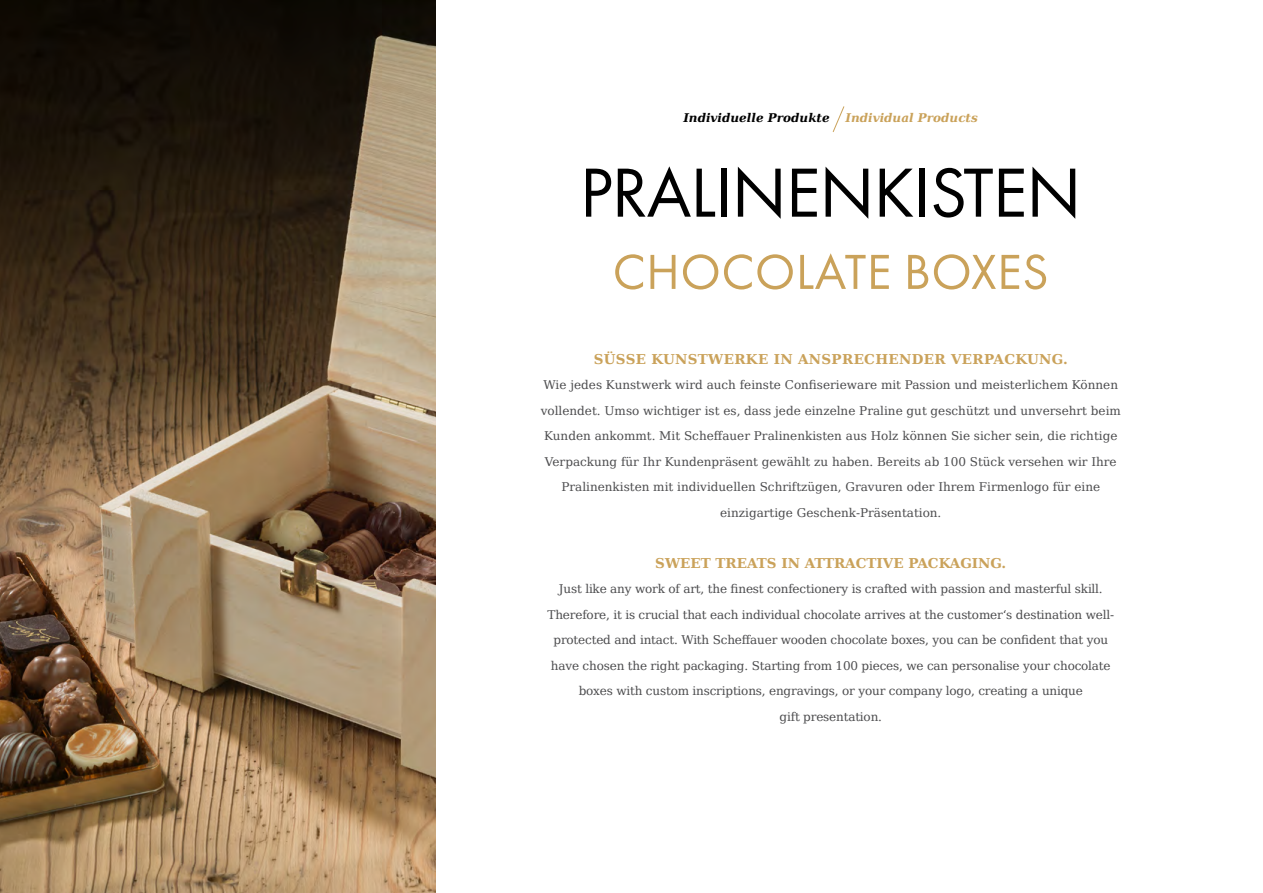
<style>
.page{position:relative;width:1263px;height:893px;background:#fff}
.page>*{position:absolute;margin:0;border:0;box-sizing:border-box;transform-origin:0 0}
.t1{font:72px "Futura PT";letter-spacing:-.015em;color:#000}
.t2{font:51px "Futura PT";letter-spacing:.01em;color:#caa25a}
.t3{font:700 13.5px "DejaVu Serif";letter-spacing:.015em;color:#caa25a}
.t4{font:12px/25.5px "DejaVu Serif";letter-spacing:-.015em;color:#4b4b4d;text-align:center}
.t5{font:italic 700 12px "DejaVu Serif";color:#000}
.t6{font:italic 700 12px "DejaVu Serif";color:#caa25a}
</style>
<div class="page">
<svg style="left:832px;top:106px;width:13px;height:26px"></svg>
<img style="left:0;top:0;width:435px;height:893px">
<p class="t5" style="left:683px;top:108px;width:148px">Individuelle Produkte</p>
<p class="t6" style="left:845px;top:108px;width:134px">Individual Products</p>
<h1 class="t1" style="left:580px;top:150px;width:503px">PRALINENKISTEN</h1>
<h2 class="t2" style="left:613px;top:242px;width:437px">CHOCOLATE BOXES</h2>
<p class="t3" style="left:594px;top:348px;width:476px">SÜSSE KUNSTWERKE IN ANSPRECHENDER VERPACKUNG.</p>
<p class="t4" style="left:541px;top:372px;width:582px">Wie jedes Kunstwerk wird auch feinste Confiserieware mit Passion und meisterlichem Können vollendet. Umso wichtiger ist es, dass jede einzelne Praline gut geschützt und unversehrt beim Kunden ankommt. Mit Scheffauer Pralinenkisten aus Holz können Sie sicher sein, die richtige Verpackung für Ihr Kundenpräsent gewählt zu haben. Bereits ab 100 Stück versehen wir Ihre Pralinenkisten mit individuellen Schriftzügen, Gravuren oder Ihrem Firmenlogo für eine einzigartige Geschenk-Präsentation.</p>
<p class="t3" style="left:655px;top:552px;width:352px">SWEET TREATS IN ATTRACTIVE PACKAGING.</p>
<p class="t4" style="left:548px;top:576px;width:568px">Just like any work of art, the finest confectionery is crafted with passion and masterful skill.<br>Therefore, it is crucial that each individual chocolate arrives at the customer‘s destination well&shy;protected and intact. With Scheffauer wooden chocolate boxes, you can be confident that you have chosen the right packaging. Starting from 100 pieces, we can personalise your chocolate boxes with custom inscriptions, engravings, or your company logo, creating a unique<br>gift presentation.</p>
</div>
